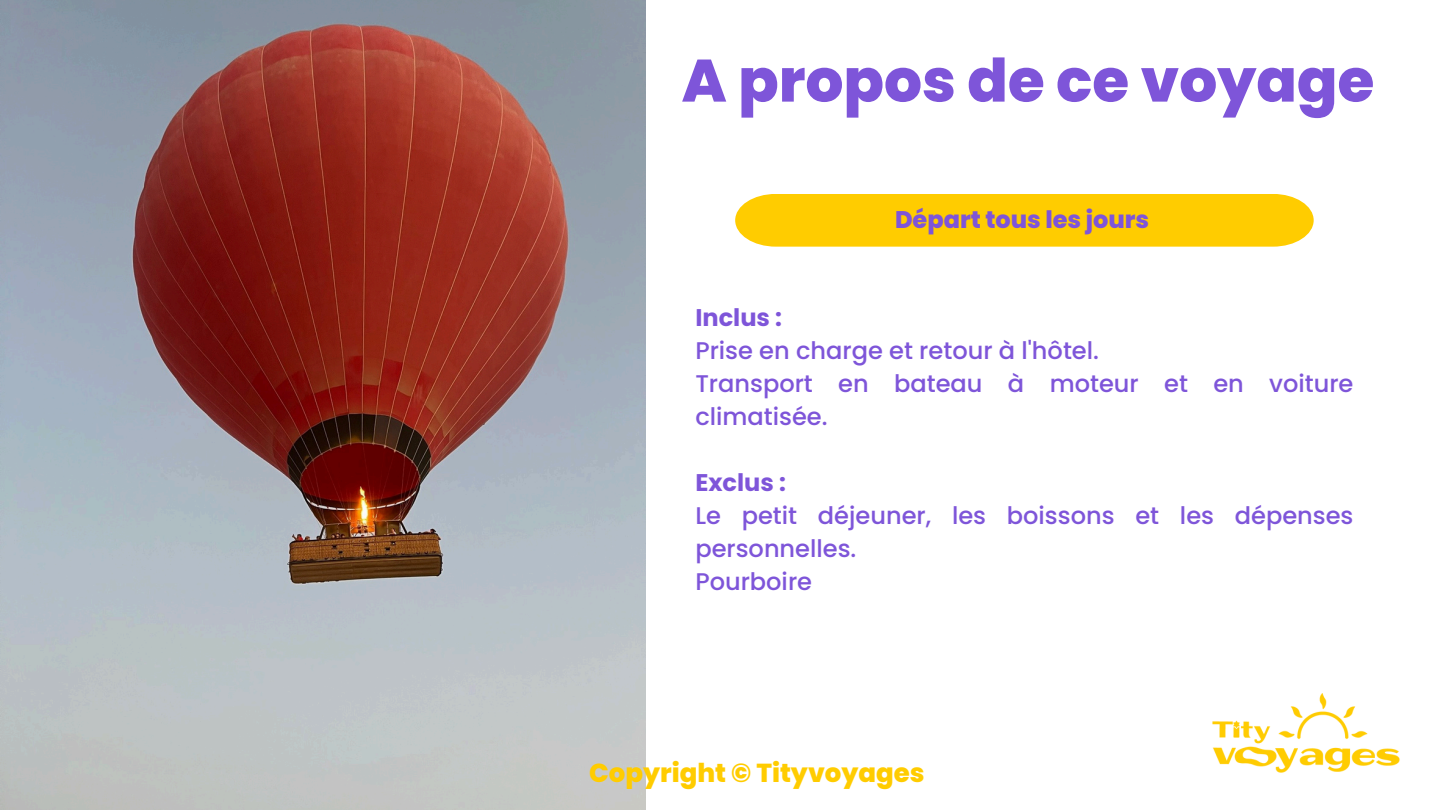
<style>
.page{position:relative;width:1440px;height:810px;background:#fff}
.page>*{position:absolute;margin:0;border:0;box-sizing:border-box;transform-origin:0 0}
.t1{font:800 59.7px "Poppins";color:#7e55d9}
.t2{font:800 26px "Poppins";color:#fc0}
.t3{font:500 24.1px/33px "Poppins";color:#7e55d9}
.t4{font:700 24.1px "Poppins";color:#7e55d9}
.t5{font:800 24px "Poppins";color:#7e55d9}
</style>
<div class="page">
<img style="left:0;top:0;width:646px;height:810px">
<img style="left:1212px;top:693px;width:188px;height:80px">
<div style="left:735px;top:194px;width:579px;height:53px;background:#fc0"></div>
<p class="t1" style="left:682px;top:39px;width:694px">A propos de ce voyage</p>
<p class="t5" style="left:895px;top:202px;width:256px">Départ tous les jours</p>
<h1 class="t4" style="left:695px;top:300px;width:88px">Inclus :</h1>
<p class="t3" style="left:695px;top:334px;width:405px">Prise en charge et retour à l'hôtel.</p>
<p class="t3" style="left:695px;top:367px;width:660px">Transport en bateau à moteur et en voiture climatisée.</p>
<p class="t4" style="left:695px;top:465px;width:92px">Exclus :</p>
<p class="t3" style="left:695px;top:499px;width:660px">Le petit déjeuner, les boissons et les dépenses personnelles.</p>
<p class="t3" style="left:695px;top:565px;width:118px">Pourboire</p>
<p class="t2" style="left:589px;top:754px;width:337px">Copyright © Tityvoyages</p>
</div>
